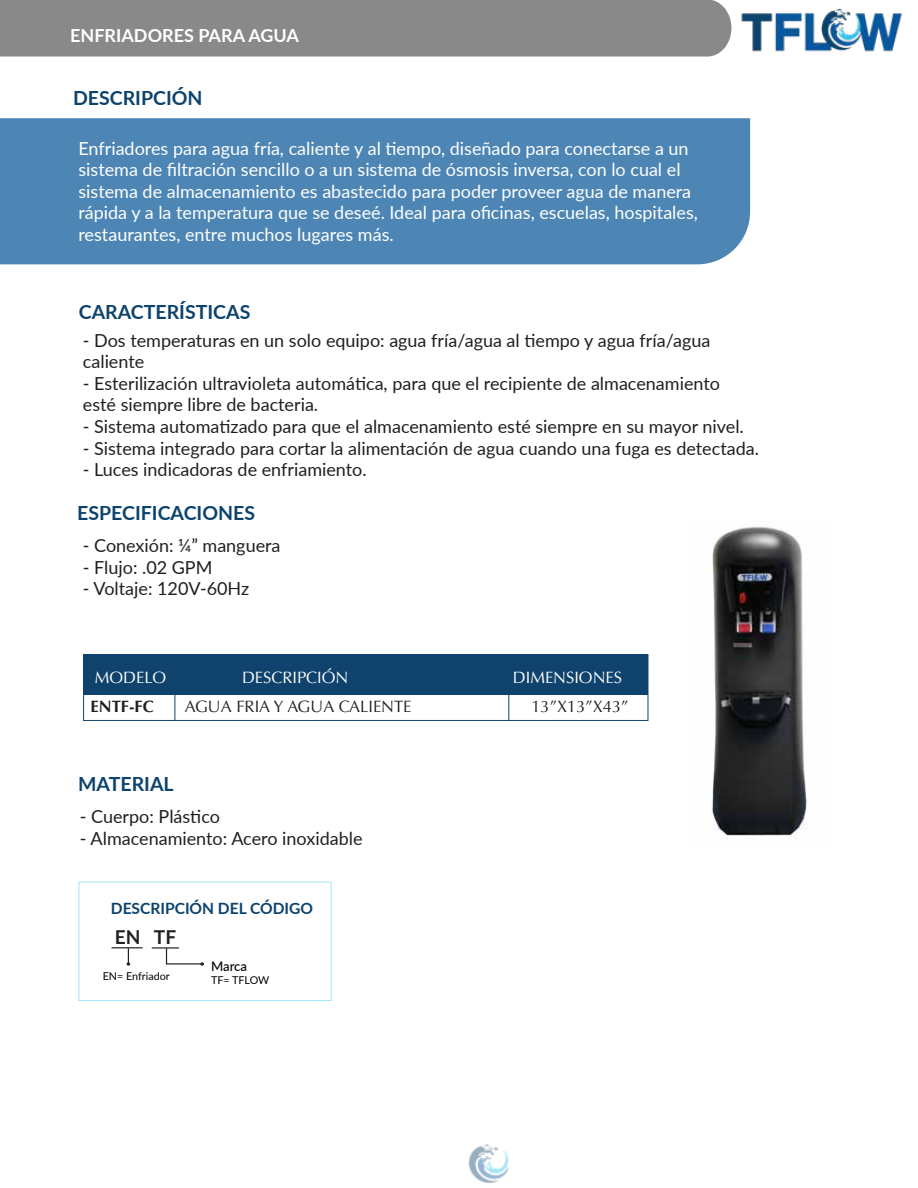
<style>
.page{position:relative;width:918px;height:1188px;background:#fff}
.page>*{position:absolute;margin:0;border:0;box-sizing:border-box;transform-origin:0 0}
.t1{font:700 19.5px "Lato";color:#0b436d}
.t2{font:700 19.2px "Lato";color:#231f20}
.t3{font:18px/21.6px "Lato";color:#231f20}
.t4{font:18px/21.6px "Lato";color:#fff}
.t5{font:700 18px "Lato";color:#fff}
.t6{font:16.5px "Optima";color:#231f20}
.t7{font:16.5px "Optima";color:#fff}
.t8{font:700 16.5px "Optima";color:#231f20}
.t9{font:700 15.6px "Lato";color:#0b436d}
.t10{font:500 13.2px "Lato";letter-spacing:-.005em;color:#000}
.t11{font:10.8px "Lato";color:#000}
</style>
<div class="page">
<div style="left:0;top:118px;width:750px;height:146px;background:#4d86b5"></div>
<div style="left:0;top:0;width:731px;height:57px;background:#898989"></div>
<img style="left:468px;top:1144px;width:41px;height:39px">
<img style="left:736px;top:8px;width:166px;height:119px">
<div style="left:84px;top:655px;width:564px;height:40px;background:#0f436d"></div>
<div style="left:83px;top:654px;width:565px;height:67px;border:1px solid #0f436d"></div>
<hr style="left:175px;top:675px;width:1px;height:45px;background:#0f436d">
<hr style="left:508px;top:675px;width:1px;height:45px;background:#0f436d">
<div style="left:78px;top:882px;width:254px;height:119px;border:1px solid #a4e5f9"></div>
<hr style="left:112px;top:947px;width:31px;height:1px;background:#231f20">
<hr style="left:152px;top:947px;width:27px;height:2px;background:#231f20">
<hr style="left:166px;top:963px;width:35px;height:2px;background:#231f20">
<svg style="left:166px;top:948px;width:1px;height:15px"></svg>
<svg style="left:127px;top:948px;width:3px;height:18px"></svg>
<svg style="left:200px;top:962px;width:4px;height:4px"></svg>
<img style="left:711px;top:526px;width:96px;height:313px">
<p class="t5" style="left:70px;top:22px;width:230px">ENFRIADORES PARA AGUA</p>
<p class="t1" style="left:73px;top:84px;width:131px">DESCRIPCIÓN</p>
<p class="t4" style="left:78px;top:136px;width:621px">Enfriadores para agua fría, caliente y al tiempo, diseñado para conectarse a un sistema de filtración sencillo o a un sistema de ósmosis inversa, con lo cual el sistema de almacenamiento es abastecido para poder proveer agua de manera rápida y a la temperatura que se deseé. Ideal para oficinas, escuelas, hospitales, restaurantes, entre muchos lugares más.</p>
<p class="t1" style="left:79px;top:297px;width:173px">CARACTERÍSTICAS</p>
<p class="t3" style="left:83px;top:328px;width:629px">- Dos temperaturas en un solo equipo: agua fría/agua al tiempo y agua fría/agua caliente</p>
<p class="t3" style="left:83px;top:372px;width:639px">- Esterilización ultravioleta automática, para que el recipiente de almacenamiento esté siempre libre de bacteria.</p>
<p class="t3" style="left:83px;top:415px;width:662px">- Sistema automatizado para que el almacenamiento esté siempre en su mayor nivel.</p>
<p class="t3" style="left:83px;top:436px;width:678px">- Sistema integrado para cortar la alimentación de agua cuando una fuga es detectada.</p>
<p class="t3" style="left:83px;top:458px;width:285px">- Luces indicadoras de enfriamiento.</p>
<p class="t1" style="left:77px;top:499px;width:179px">ESPECIFICACIONES</p>
<p class="t3" style="left:83px;top:534px;width:199px">- Conexión: ¼” manguera</p>
<p class="t3" style="left:83px;top:556px;width:131px">- Flujo: .02 GPM</p>
<p class="t3" style="left:83px;top:577px;width:168px">- Voltaje: 120V-60Hz</p>
<p class="t7" style="left:95px;top:668px;width:73px">MODELO</p>
<p class="t7" style="left:242px;top:668px;width:108px">DESCRIPCIÓN</p>
<p class="t7" style="left:513px;top:668px;width:111px">DIMENSIONES</p>
<p class="t8" style="left:91px;top:697px;width:65px">ENTF-FC</p>
<p class="t6" style="left:185px;top:697px;width:228px">AGUA FRIA Y AGUA CALIENTE</p>
<p class="t6" style="left:531px;top:697px;width:99px">13”X13”X43”</p>
<p class="t1" style="left:78px;top:770px;width:97px">MATERIAL</p>
<p class="t3" style="left:80px;top:805px;width:142px">- Cuerpo: Plástico</p>
<p class="t3" style="left:80px;top:827px;width:284px">- Almacenamiento: Acero inoxidable</p>
<p class="t9" style="left:111px;top:897px;width:204px">DESCRIPCIÓN DEL CÓDIGO</p>
<p class="t2" style="left:115px;top:922px;width:63px">EN TF</p>
<p class="t10" style="left:211px;top:957px;width:38px">Marca</p>
<p class="t11" style="left:103px;top:969px;width:69px">EN= Enfriador</p>
<p class="t11" style="left:211px;top:972px;width:60px">TF= TFLOW</p>
</div>
